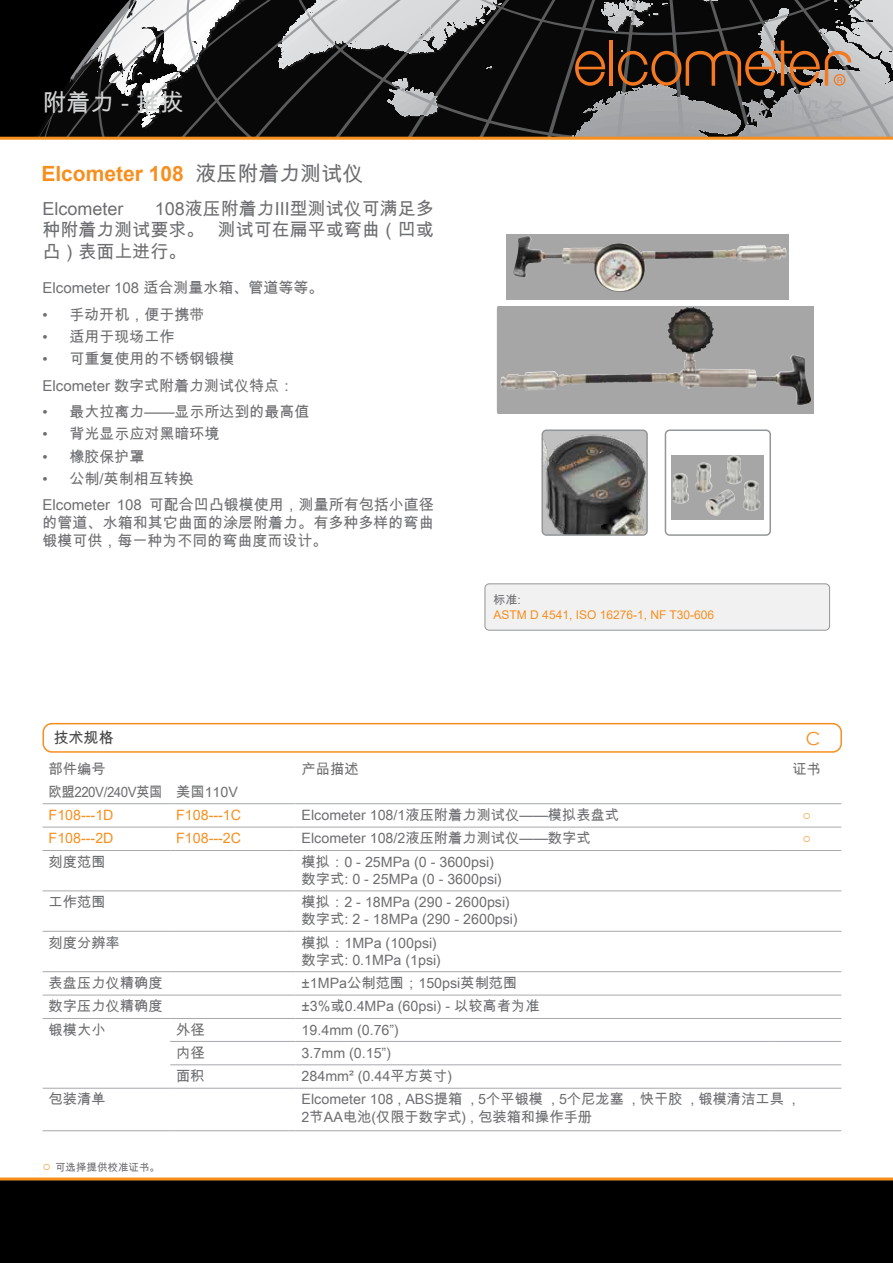
<style>
.page{position:relative;width:893px;height:1263px;background:#fff}
.page>*{position:absolute;margin:0;border:0;box-sizing:border-box;transform-origin:0 0}
.t1{font:24px "Arial Unicode MS";color:#d1d3d4}
.t2{font:700 21px "Arial";color:#f78f1e}
.t3{font:18px/21.6px "Arial Unicode MS";color:#6d6e71;text-align:justify}
.t4{font:18px "Century Gothic";color:#f78f1e}
.t5{font:15px/26.5px "Arial Unicode MS";color:#6d6e71}
.t6{font:15px "Arial Unicode MS";color:#414042}
.t7{font:14.25px/17.1px "Arial Unicode MS";color:#6d6e71}
.t8{font:14.25px "Arial";color:#f78f1e}
.t9{font:14.25px "Arial Unicode MS";letter-spacing:-.03em;color:#6d6e71;scale:.93 1}
.t10{font:12px "Arial";color:#f78f1e}
.t11{font:12px "Arial Unicode MS";color:#6d6e71}
.t12{font:10.5px "Arial Unicode MS";color:#6d6e71}
.s1{font-family:"Arial Unicode MS";font-weight:400;color:#6d6e71}
.s2{font-family:"Arial";font-size:14.25px;color:#f78f1e}
</style>
<div class="page">
<div style="left:0;top:0;width:893px;height:138px;background:#000"></div>
<svg style="left:34px;top:0;width:859px;height:137px;fill:#090809"></svg>
<hr style="left:609px;top:40px;width:4px;height:46px;background:#f47920">
<svg style="left:575px;top:51px;width:30px;height:35px"></svg>
<svg style="left:618px;top:0;width:275px;height:86px"></svg>
<svg style="left:746px;top:100px;width:100px;height:22px;background:#999a9d"></svg>
<hr style="left:0;top:137px;width:893px;height:3px;background:#f78f1e">
<div style="left:0;top:1180px;width:893px;height:83px;background:#000"></div>
<hr style="left:0;top:1177px;width:893px;height:3px;background:#f78f1e">
<div style="left:506px;top:235px;width:282px;height:65px;background:#000;opacity:.35"></div>
<img style="left:513px;top:236px;width:66px;height:42px">
<div style="left:485px;top:584px;width:345px;height:46px;background:#f1f1f2;border-radius:4px"></div>
<div style="left:485px;top:584px;width:345px;height:46px;border:1px solid #939598;border-radius:4px"></div>
<img style="left:544px;top:432px;width:101px;height:101px">
<div style="left:541px;top:429px;width:107px;height:107px;border:2px solid #939598;border-radius:4px"></div>
<div style="left:671px;top:455px;width:93px;height:65px;background:#a6a6a6"></div>
<img style="left:672px;top:455px;width:88px;height:61px">
<div style="left:665px;top:429px;width:106px;height:107px;border:2px solid #939598;border-radius:4px"></div>
<svg style="left:497px;top:306px;width:317px;height:107px;background:#9f9e9d"></svg>
<img style="left:651px;top:306px;width:41px;height:69px">
<div style="left:43px;top:723px;width:799px;height:30px;border:2px solid #f78f1e;border-radius:9px"></div>
<hr style="left:170px;top:803px;width:126px;height:1px;background:#a7a9ac">
<hr style="left:296px;top:803px;width:476px;height:1px;background:#a7a9ac">
<hr style="left:772px;top:803px;width:69px;height:1px;background:#a7a9ac">
<hr style="left:43px;top:827px;width:127px;height:1px;background:#a7a9ac">
<hr style="left:170px;top:827px;width:126px;height:1px;background:#a7a9ac">
<hr style="left:296px;top:827px;width:476px;height:1px;background:#a7a9ac">
<hr style="left:772px;top:827px;width:69px;height:1px;background:#a7a9ac">
<hr style="left:43px;top:850px;width:127px;height:1px;background:#a7a9ac">
<hr style="left:170px;top:850px;width:126px;height:1px;background:#a7a9ac">
<hr style="left:296px;top:850px;width:476px;height:1px;background:#a7a9ac">
<hr style="left:772px;top:850px;width:69px;height:1px;background:#a7a9ac">
<hr style="left:43px;top:891px;width:127px;height:1px;background:#a7a9ac">
<hr style="left:170px;top:891px;width:126px;height:1px;background:#a7a9ac">
<hr style="left:296px;top:891px;width:476px;height:1px;background:#a7a9ac">
<hr style="left:772px;top:891px;width:69px;height:1px;background:#a7a9ac">
<hr style="left:43px;top:931px;width:127px;height:1px;background:#a7a9ac">
<hr style="left:170px;top:931px;width:126px;height:1px;background:#a7a9ac">
<hr style="left:296px;top:931px;width:476px;height:1px;background:#a7a9ac">
<hr style="left:772px;top:931px;width:69px;height:1px;background:#a7a9ac">
<hr style="left:43px;top:971px;width:127px;height:1px;background:#a7a9ac">
<hr style="left:170px;top:971px;width:126px;height:1px;background:#a7a9ac">
<hr style="left:296px;top:971px;width:476px;height:1px;background:#a7a9ac">
<hr style="left:772px;top:971px;width:69px;height:1px;background:#a7a9ac">
<hr style="left:43px;top:995px;width:127px;height:1px;background:#a7a9ac">
<hr style="left:170px;top:995px;width:126px;height:1px;background:#a7a9ac">
<hr style="left:296px;top:995px;width:476px;height:1px;background:#a7a9ac">
<hr style="left:772px;top:995px;width:69px;height:1px;background:#a7a9ac">
<hr style="left:43px;top:1018px;width:127px;height:1px;background:#a7a9ac">
<hr style="left:170px;top:1018px;width:126px;height:1px;background:#a7a9ac">
<hr style="left:296px;top:1018px;width:476px;height:1px;background:#a7a9ac">
<hr style="left:772px;top:1018px;width:69px;height:1px;background:#a7a9ac">
<hr style="left:170px;top:1041px;width:126px;height:1px;background:#a7a9ac">
<hr style="left:296px;top:1041px;width:476px;height:1px;background:#a7a9ac">
<hr style="left:772px;top:1041px;width:69px;height:1px;background:#a7a9ac">
<hr style="left:170px;top:1064px;width:126px;height:1px;background:#a7a9ac">
<hr style="left:296px;top:1064px;width:476px;height:1px;background:#a7a9ac">
<hr style="left:772px;top:1064px;width:69px;height:1px;background:#a7a9ac">
<hr style="left:43px;top:1088px;width:127px;height:1px;background:#a7a9ac">
<hr style="left:170px;top:1088px;width:126px;height:1px;background:#a7a9ac">
<hr style="left:296px;top:1088px;width:476px;height:1px;background:#a7a9ac">
<hr style="left:772px;top:1088px;width:69px;height:1px;background:#a7a9ac">
<hr style="left:43px;top:1130px;width:127px;height:1px;background:#a7a9ac">
<hr style="left:170px;top:1130px;width:126px;height:1px;background:#a7a9ac">
<hr style="left:296px;top:1130px;width:476px;height:1px;background:#a7a9ac">
<hr style="left:772px;top:1130px;width:69px;height:1px;background:#a7a9ac">
<hr style="left:43px;top:803px;width:127px;height:1px;background:#a7a9ac">
<h1 class="t1" style="left:43px;top:85px;width:143px">附着力 - 推拔</h1>
<h2 class="t2" style="left:41px;top:159px;width:324px">Elcometer 108 <span class="s1">液压附着力测试仪</span></h2>
<p class="t3" style="left:43px;top:197px;width:393px;text-indent:112px">108液压附着力III型测试仪可满足多种附着力测试要求。 测试可在扁平或弯曲（凹或凸）表面上进行。</p>
<p class="t5" style="left:43px;top:274px;width:282px">Elcometer 108 适合测量水箱、管道等等。</p>
<p class="t5" style="left:43px;top:301px;width:163px">• 手动开机，便于携带</p>
<p class="t5" style="left:43px;top:323px;width:134px">• 适用于现场工作</p>
<p class="t5" style="left:43px;top:345px;width:253px">• 可重复使用的不锈钢锻模<br>Elcometer 数字式附着力测试仪特点：</p>
<p class="t5" style="left:43px;top:398px;width:268px">• 最大拉离力——显示所达到的最高值</p>
<p class="t5" style="left:43px;top:420px;width:178px">• 背光显示应对黑暗环境</p>
<p class="t5" style="left:43px;top:443px;width:104px">• 橡胶保护罩</p>
<p class="t5" style="left:43px;top:465px;width:393px">• 公制/英制相互转换<br>Elcometer 108 可配合凹凸锻模使用，测量所有包括小直径</p>
<p class="t5" style="left:43px;top:514px;width:393px;line-height:18px">的管道、水箱和其它曲面的涂层附着力。有多种多样的弯曲锻模可供，每一种为不同的弯曲度而设计。</p>
<p class="t3" style="left:43px;top:197px;width:83px">Elcometer</p>
<p class="t11" style="left:494px;top:591px;width:29px">标准:</p>
<p class="t10" style="left:494px;top:606px;width:222px">ASTM D 4541, ISO 16276-1, NF T30-606</p>
<p class="t6" style="left:54px;top:727px;width:61px">技术规格</p>
<p class="t4" style="left:806px;top:725px;width:16px">C</p>
<p class="t7" style="left:49px;top:760px;width:58px">部件编号</p>
<p class="t7" style="left:302px;top:760px;width:58px">产品描述</p>
<p class="t7" style="left:792px;top:760px;width:30px">证书</p>
<p class="t9" style="left:49px;top:781px;width:205px">欧盟220V/240V英国 美国110V</p>
<p class="t8" style="left:49px;top:805px;width:66px">F108---1D</p>
<p class="t8" style="left:176px;top:805px;width:66px">F108---1C</p>
<p class="t7" style="left:302px;top:806px;width:319px">Elcometer 108/1液压附着力测试仪——模拟表盘式</p>
<p class="t8" style="left:802px;top:805px;width:10px">○</p>
<p class="t8" style="left:49px;top:829px;width:66px">F108---2D</p>
<p class="t8" style="left:176px;top:829px;width:66px">F108---2C</p>
<p class="t7" style="left:302px;top:829px;width:291px">Elcometer 108/2液压附着力测试仪——数字式</p>
<p class="t8" style="left:802px;top:829px;width:10px">○</p>
<p class="t7" style="left:49px;top:853px;width:58px">刻度范围</p>
<p class="t7" style="left:302px;top:853px;width:202px">模拟：0 - 25MPa (0 - 3600psi)数字式: 0 - 25MPa (0 - 3600psi)</p>
<p class="t7" style="left:49px;top:893px;width:58px">工作范围</p>
<p class="t7" style="left:302px;top:893px;width:218px">模拟：2 - 18MPa (290 - 2600psi)数字式: 2 - 18MPa (290 - 2600psi)</p>
<p class="t7" style="left:49px;top:934px;width:73px">刻度分辨率</p>
<p class="t7" style="left:302px;top:934px;width:141px">模拟：1MPa (100psi)数字式: 0.1MPa (1psi)</p>
<p class="t7" style="left:49px;top:974px;width:115px">表盘压力仪精确度</p>
<p class="t7" style="left:302px;top:974px;width:217px">±1MPa公制范围；150psi英制范围</p>
<p class="t7" style="left:49px;top:997px;width:115px">数字压力仪精确度</p>
<p class="t7" style="left:302px;top:997px;width:239px">±3%或0.4MPa (60psi) - 以较高者为准</p>
<p class="t7" style="left:49px;top:1021px;width:58px">锻模大小</p>
<p class="t7" style="left:176px;top:1021px;width:30px">外径</p>
<p class="t7" style="left:302px;top:1021px;width:99px">19.4mm (0.76”)</p>
<p class="t7" style="left:176px;top:1044px;width:30px">内径</p>
<p class="t7" style="left:302px;top:1044px;width:91px">3.7mm (0.15”)</p>
<p class="t7" style="left:176px;top:1067px;width:30px">面积</p>
<p class="t7" style="left:302px;top:1067px;width:152px">284mm² (0.44平方英寸)</p>
<p class="t7" style="left:49px;top:1090px;width:58px">包装清单</p>
<p class="t7" style="left:302px;top:1090px;width:496px">Elcometer 108 , ABS提箱 , 5个平锻模 , 5个尼龙塞 , 快干胶 , 锻模清洁工具 ,<br>2节AA电池(仅限于数字式) , 包装箱和操作手册</p>
<p class="t12" style="left:43px;top:1160px;width:119px"><span class="s2">○</span> 可选择提供校准证书。</p>
</div>
